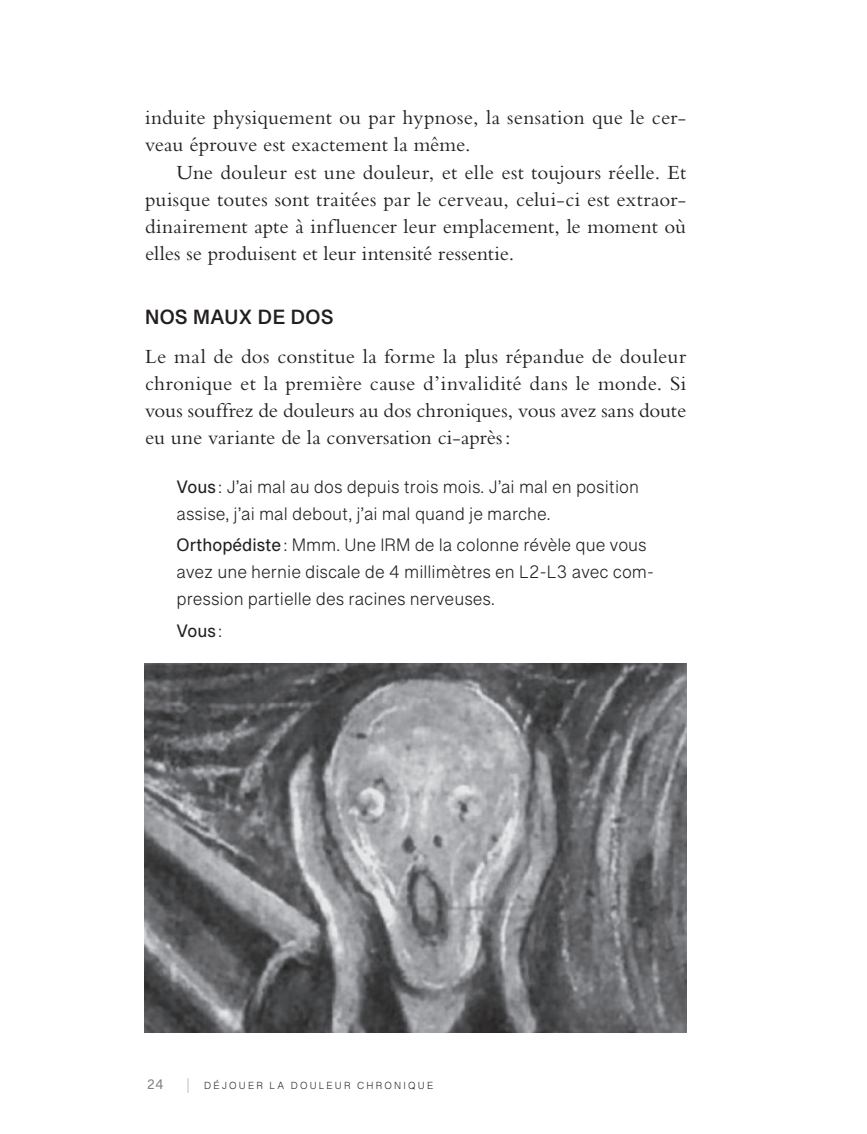
<style>
.page{position:relative;width:867px;height:1134px;background:#fff}
.page>*{position:absolute;margin:0;border:0;box-sizing:border-box;transform-origin:0 0}
.t1{font:21px/27.1px "Bembo Std";letter-spacing:.005em;color:#231f20;text-align:justify}
.t2{font:700 21px "Grantha Sangam MN";letter-spacing:.02em;color:#231f20}
.t3{font:300 18.38px/27.1px "Grantha Sangam MN";color:#231f20}
.t4{font:500 18.38px "Grantha Sangam MN";color:#231f20}
.t5{font:500 14px "Grantha Sangam MN";color:#808285}
.t6{font:300 10.5px "Grantha Sangam MN";letter-spacing:.21em;color:#231f20}
.s1{font-weight:500}
.s2{font-weight:300}
.s3{font-family:"Bembo Std";font-weight:400;font-size:16.8px;color:#bcbdc0}
</style>
<div class="page">
<img style="left:144px;top:664px;width:542px;height:369px">
<p class="t1" style="left:145px;top:104px;width:542px">induite physiquement ou par hypnose, la sensation que le cer&shy;veau éprouve est exactement la même.</p>
<p class="t1" style="left:145px;top:158px;width:542px;text-indent:32px">Une douleur est une douleur, et elle est toujours réelle. Et puisque toutes sont traitées par le cerveau, celui-ci est extraor&shy;dinairement apte à influencer leur emplacement, le moment où elles se produisent et leur intensité ressentie.</p>
<p class="t2" style="left:145px;top:304px;width:190px">NOS MAUX DE DOS</p>
<p class="t1" style="left:145px;top:343px;width:542px">Le mal de dos constitue la forme la plus répandue de douleur chronique et la première cause d’invalidité dans le monde. Si vous souffrez de douleurs au dos chroniques, vous avez sans doute eu une variante de la conversation ci-après:</p>
<p class="t3" style="left:176px;top:473px;width:464px"><span class="s1">Vous</span> : J’ai mal au dos depuis trois mois. J’ai mal en position assise, j’ai mal debout, j’ai mal quand je marche.</p>
<p class="t3" style="left:176px;top:531px;width:478px"><span class="s1">Orthopédiste</span>: Mmm. Une IRM de la colonne révèle que vous avez une hernie discale de 4 millimètres en L2-L3 avec com&shy;pression partielle des racines nerveuses.</p>
<p class="t4" style="left:176px;top:620px;width:47px">Vous <span class="s2">:</span></p>
<p class="t5" style="left:147px;top:1076px;width:18px">24</p>
<p class="t6" style="left:183px;top:1080px;width:252px"><span class="s3">|</span> DÉJOUER LA DOULEUR CHRONIQUE</p>
</div>
